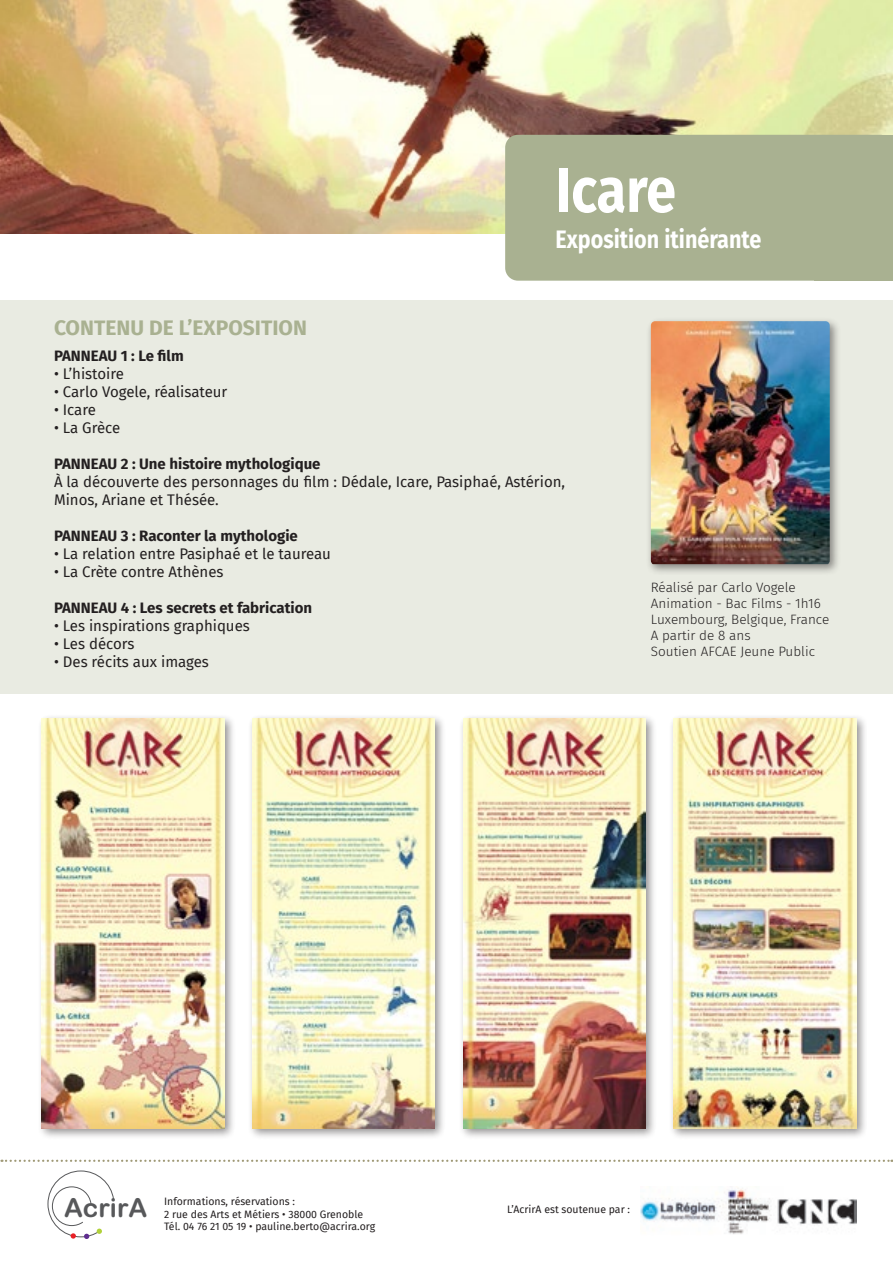
<style>
.page{position:relative;width:893px;height:1263px;background:#fff}
.page>*{position:absolute;margin:0;border:0;box-sizing:border-box;transform-origin:0 0}
.t1{font:700 63px "Fira Sans";letter-spacing:-.005em;color:#fff;scale:.86 1}
.t2{font:26.25px "Arial Rounded MT Bold";color:#57585a}
.t3{font:700 25.2px "Fira Sans";color:#fff;scale:.86 1}
.t4{font:700 21px "Fira Sans";color:#a9b191}
.t5{font:15px "Fira Sans";color:#231f20}
.t6{font:700 15px "Fira Sans";color:#231f20}
.t7{font:300 13.5px "Fira Sans";color:#231f20}
.t8{font:10.5px/12.6px "Fira Sans";color:#231f20}
</style>
<div class="page">
<img style="left:641px;top:1188px;width:216px;height:46px">
<svg style="left:48px;top:1171px;width:66px;height:68px"></svg>
<svg style="left:2px;top:1160px;width:891px;height:2px"></svg>
<img style="left:0;top:0;width:893px;height:234px">
<div style="left:0;top:301px;width:893px;height:393px;background:#e9ebe2"></div>
<div style="left:505px;top:135px;width:388px;height:146px;background:#a9b191;border-radius:13px"></div>
<div style="left:814px;top:135px;width:79px;height:146px;background:#a9b191"></div>
<div style="left:37px;top:713px;width:198px;height:426px;background:#231f20;opacity:.5"></div>
<img style="left:42px;top:718px;width:182px;height:410px">
<div style="left:247px;top:713px;width:199px;height:426px;background:#231f20;opacity:.5"></div>
<img style="left:253px;top:718px;width:182px;height:410px">
<div style="left:458px;top:713px;width:199px;height:426px;background:#231f20;opacity:.5"></div>
<img style="left:463px;top:718px;width:182px;height:410px">
<div style="left:668px;top:713px;width:199px;height:426px;background:#231f20;opacity:.5"></div>
<img style="left:674px;top:718px;width:182px;height:410px">
<div style="left:646px;top:316px;width:195px;height:259px;background:#231f20;opacity:.5"></div>
<img style="left:651px;top:321px;width:179px;height:243px">
<p class="t4" style="left:54px;top:310px;width:254px">CONTENU DE L’EXPOSITION</p>
<p class="t1" style="left:555px;top:137px;width:142px">Icare</p>
<p class="t3" style="left:555px;top:218px;width:241px">Exposition itinérante</p>
<p class="t6" style="left:54px;top:343px;width:131px">PANNEAU 1 : Le film</p>
<p class="t5" style="left:54px;top:363px;width:71px">• L’histoire</p>
<p class="t5" style="left:54px;top:381px;width:175px">• Carlo Vogele, réalisateur</p>
<p class="t5" style="left:54px;top:399px;width:43px">• Icare</p>
<p class="t5" style="left:54px;top:417px;width:68px">• La Grèce</p>
<p class="t6" style="left:54px;top:451px;width:268px">PANNEAU 2 : Une histoire mythologique</p>
<p class="t5" style="left:54px;top:471px;width:513px">À la découverte des personnages du film : Dédale, Icare, Pasiphaé, Astérion,</p>
<p class="t5" style="left:54px;top:489px;width:166px">Minos, Ariane et Thésée.</p>
<p class="t6" style="left:54px;top:523px;width:245px">PANNEAU 3 : Raconter la mythologie</p>
<p class="t5" style="left:54px;top:543px;width:278px">• La relation entre Pasiphaé et le taureau</p>
<p class="t5" style="left:54px;top:561px;width:171px">• La Crète contre Athènes</p>
<p class="t6" style="left:54px;top:595px;width:260px">PANNEAU 4 : Les secrets et fabrication</p>
<p class="t5" style="left:54px;top:615px;width:197px">• Les inspirations graphiques</p>
<p class="t5" style="left:54px;top:633px;width:82px">• Les décors</p>
<p class="t5" style="left:54px;top:651px;width:156px">• Des récits aux images</p>
<p class="t7" style="left:651px;top:577px;width:146px">Réalisé par Carlo Vogele</p>
<p class="t7" style="left:651px;top:593px;width:172px">Animation - Bac Films - 1h16</p>
<p class="t7" style="left:651px;top:610px;width:180px">Luxembourg, Belgique, France</p>
<p class="t7" style="left:651px;top:626px;width:101px">A partir de 8 ans</p>
<p class="t7" style="left:651px;top:642px;width:166px">Soutien AFCAE Jeune Public</p>
<h2 class="t2" style="left:64px;top:1192px;width:85px">AcrirA</h2>
<p class="t8" style="left:164px;top:1195px;width:213px">Informations, réservations :<br>2 rue des Arts et Métiers • 38000 Grenoble<br>Tél. 04 76 21 05 19 • pauline.berto@acrira.org</p>
<p class="t8" style="left:507px;top:1202px;width:124px">L’AcrirA est soutenue par :</p>
</div>
